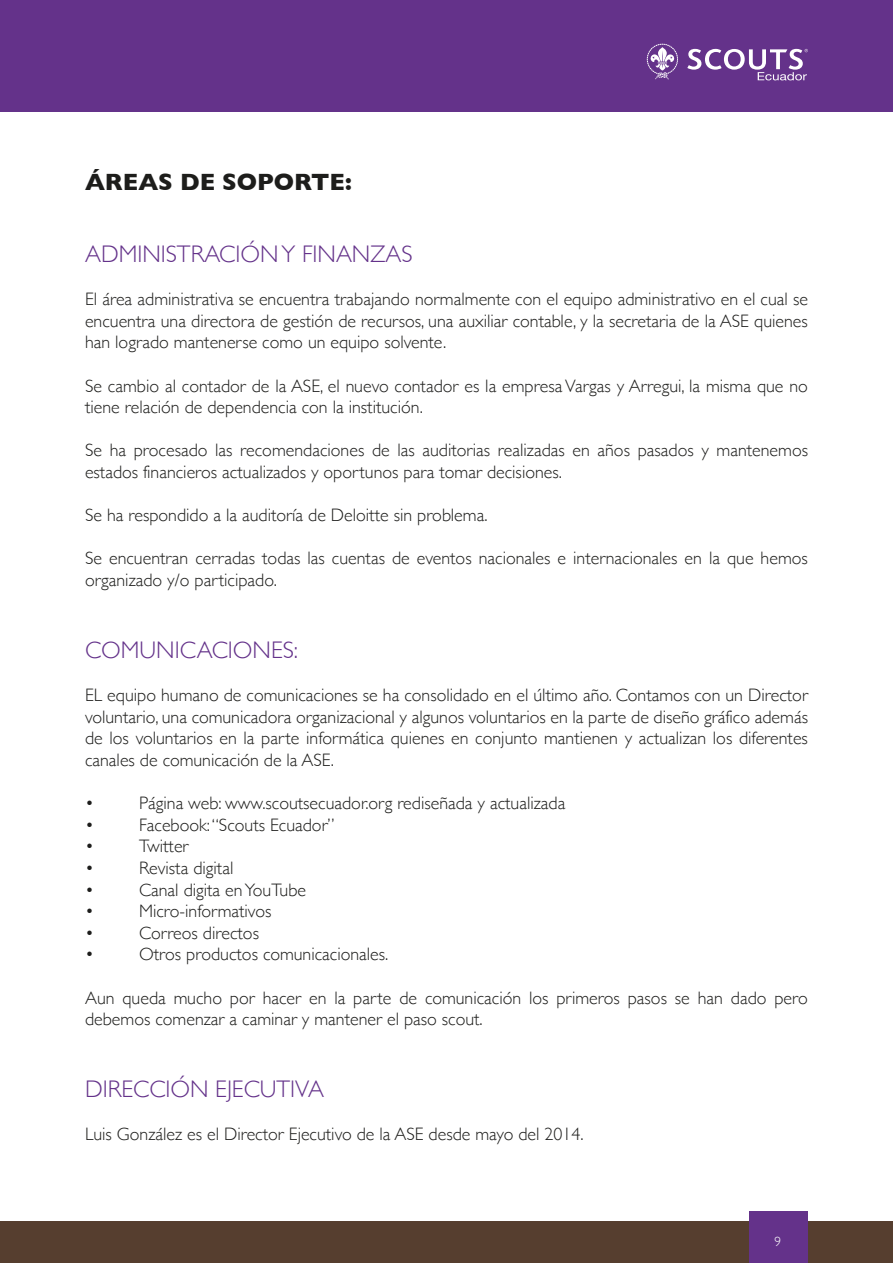
<style>
.page{position:relative;width:893px;height:1263px;background:#fff}
.page>*{position:absolute;margin:0;border:0;box-sizing:border-box;transform-origin:0 0}
.t1{font:300 24px "Gill Sans";color:#64328a}
.t2{font:700 24px "Gill Sans";color:#1d1d1b}
.t3{font:300 18px/21.6px "Gill Sans";color:#1d1d1b}
.t4{font:300 13.5px "Gill Sans";color:#fff}
</style>
<div class="page">
<div style="left:0;top:1221px;width:893px;height:42px;background:#563e2f"></div>
<div style="left:0;top:0;width:893px;height:111px;background:#64328a"></div>
<svg style="left:647px;top:44px;width:31px;height:36px"></svg>
<svg style="left:687px;top:49px;width:121px;height:31px"></svg>
<div style="left:750px;top:1211px;width:58px;height:52px;background:#64328a"></div>
<h1 class="t2" style="left:85px;top:163px;width:268px">ÁREAS DE SOPORTE:</h1>
<h1 class="t1" style="left:85px;top:235px;width:329px">ADMINISTRACIÓN Y FINANZAS</h1>
<p class="t3" style="left:85px;top:288px;width:724px;text-align:justify">El área administrativa se encuentra trabajando normalmente con el equipo administrativo en el cual se encuentra una directora de gestión de recursos, una auxiliar contable, y la secretaria de la ASE quienes han logrado mantenerse como un equipo solvente.</p>
<p class="t3" style="left:85px;top:374px;width:724px">Se cambio al contador de la ASE, el nuevo contador es la empresa Vargas y Arregui, la misma que no tiene relación de dependencia con la institución.</p>
<p class="t3" style="left:85px;top:439px;width:724px">Se ha procesado las recomendaciones de las auditorias realizadas en años pasados y mantenemos estados financieros actualizados y oportunos para tomar decisiones.</p>
<p class="t3" style="left:85px;top:504px;width:404px">Se ha respondido a la auditoría de Deloitte sin problema.</p>
<p class="t3" style="left:85px;top:547px;width:724px">Se encuentran cerradas todas las cuentas de eventos nacionales e internacionales en la que hemos organizado y/o participado.</p>
<h1 class="t1" style="left:85px;top:631px;width:215px">COMUNICACIONES:</h1>
<p class="t3" style="left:85px;top:684px;width:724px;text-align:justify">EL equipo humano de comunicaciones se ha consolidado en el último año. Contamos con un Director voluntario, una comunicadora organizacional y algunos voluntarios en la parte de diseño gráfico además de los voluntarios en la parte informática quienes en conjunto mantienen y actualizan los diferentes canales de comunicación de la ASE.</p>
<p class="t3" style="left:85px;top:792px;width:10px">•</p>
<p class="t3" style="left:139px;top:792px;width:428px">Página web: www.scoutsecuador.org rediseñada y actualizada</p>
<p class="t3" style="left:85px;top:813px;width:10px">•</p>
<p class="t3" style="left:139px;top:813px;width:197px">Facebook: “Scouts Ecuador”</p>
<p class="t3" style="left:85px;top:835px;width:10px">•</p>
<p class="t3" style="left:139px;top:835px;width:51px">Twitter</p>
<p class="t3" style="left:85px;top:856px;width:10px">•</p>
<p class="t3" style="left:139px;top:856px;width:96px">Revista digital</p>
<p class="t3" style="left:85px;top:878px;width:10px">•</p>
<p class="t3" style="left:139px;top:878px;width:169px">Canal digita en YouTube</p>
<p class="t3" style="left:85px;top:900px;width:10px">•</p>
<p class="t3" style="left:139px;top:900px;width:134px">Micro-informativos</p>
<p class="t3" style="left:85px;top:921px;width:10px">•</p>
<p class="t3" style="left:139px;top:921px;width:121px">Correos directos</p>
<p class="t3" style="left:85px;top:943px;width:10px">•</p>
<p class="t3" style="left:139px;top:943px;width:251px">Otros productos comunicacionales.</p>
<p class="t3" style="left:85px;top:986px;width:724px">Aun queda mucho por hacer en la parte de comunicación los primeros pasos se han dado pero debemos comenzar a caminar y mantener el paso scout.</p>
<h1 class="t1" style="left:85px;top:1070px;width:240px">DIRECCIÓN EJECUTIVA</h1>
<p class="t3" style="left:85px;top:1123px;width:500px">Luis González es el Director Ejecutivo de la ASE desde mayo del 2014.</p>
<p class="t4" style="left:774px;top:1231px;width:8px">9</p>
</div>
